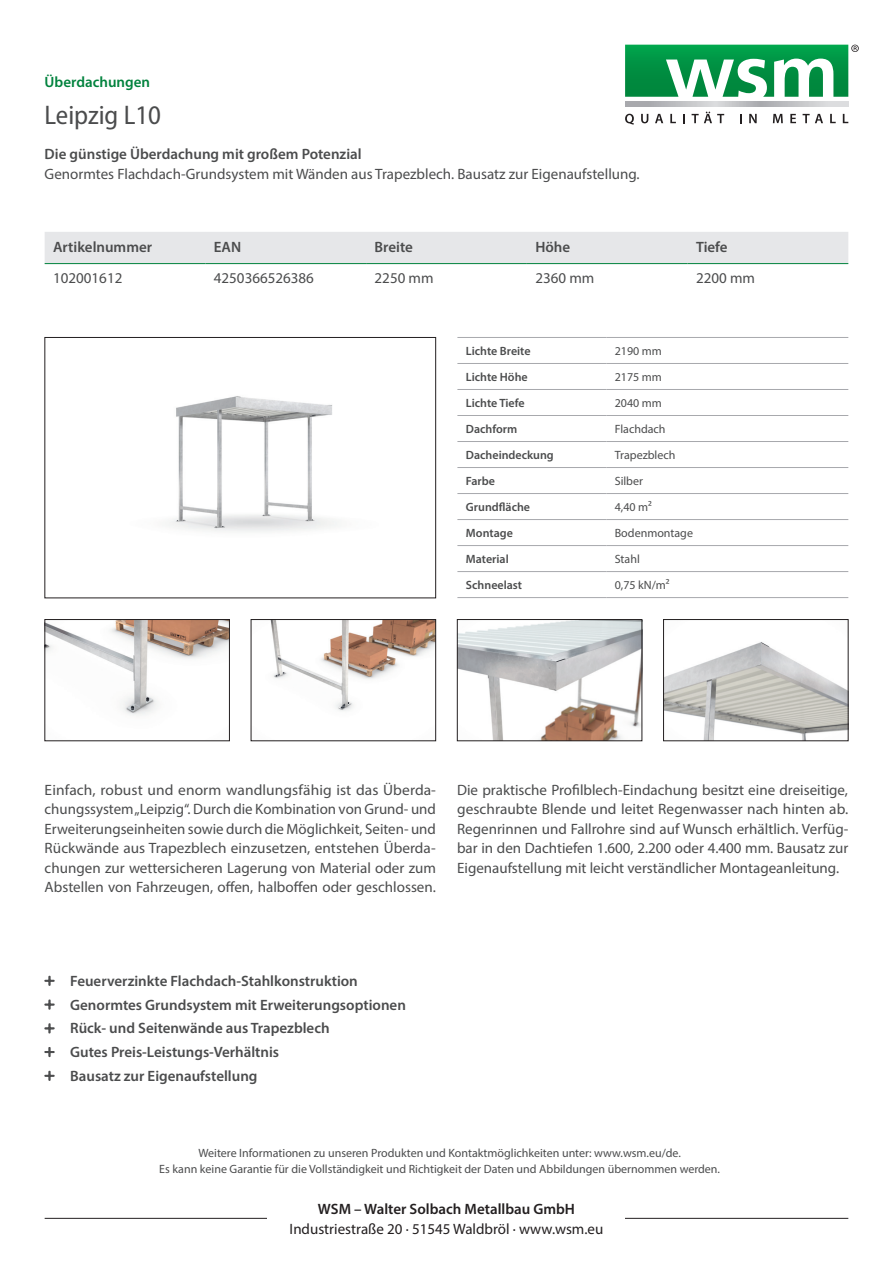
<style>
.page{position:relative;width:893px;height:1263px;background:#fff}
.page>*{position:absolute;margin:0;border:0;box-sizing:border-box;transform-origin:0 0}
.t1{font:semi-condensed 27px "Myriad Pro";color:#4b4c4d}
.t2{font:15px/19.5px "Myriad Pro";color:#4b4c4d;text-align:justify}
.t3{font:600 15px/23.7px "Myriad Pro";color:#4b4c4d}
.t4{font:15px "Myriad Pro";color:#231f20}
.t5{font:600 15px "Myriad Pro";color:#231f20}
.t6{font:600 15px "Myriad Pro";color:#00823d}
.t7{font:12px/16.5px "Myriad Pro";color:#4b4c4d;text-align:center}
.t8{font:600 12px "Myriad Pro";color:#4b4c4d}
</style>
<div class="page">
<img style="left:168px;top:396px;width:169px;height:136px">
<div style="left:45px;top:337px;width:391px;height:261px;border:1px solid #231f20"></div>
<img style="left:47px;top:621px;width:181px;height:94px">
<div style="left:45px;top:619px;width:185px;height:122px;border:1px solid #231f20"></div>
<img style="left:270px;top:621px;width:164px;height:90px">
<div style="left:251px;top:619px;width:185px;height:122px;border:1px solid #231f20"></div>
<img style="left:665px;top:642px;width:181px;height:97px">
<div style="left:663px;top:619px;width:185px;height:122px;border:1px solid #231f20"></div>
<img style="left:459px;top:621px;width:181px;height:118px">
<div style="left:457px;top:619px;width:185px;height:122px;border:1px solid #231f20"></div>
<div style="left:45px;top:232px;width:803px;height:31px;background:#e6e7e9"></div>
<hr style="left:45px;top:263px;width:160px;height:1px;background:#00823d">
<hr style="left:205px;top:263px;width:161px;height:1px;background:#00823d">
<hr style="left:366px;top:263px;width:161px;height:1px;background:#00823d">
<hr style="left:527px;top:263px;width:161px;height:1px;background:#00823d">
<hr style="left:688px;top:263px;width:160px;height:1px;background:#00823d">
<hr style="left:457px;top:337px;width:149px;height:1px;background:#a8a9ad">
<hr style="left:606px;top:337px;width:242px;height:1px;background:#a8a9ad">
<hr style="left:457px;top:363px;width:149px;height:1px;background:#a8a9ad">
<hr style="left:606px;top:363px;width:242px;height:1px;background:#a8a9ad">
<hr style="left:457px;top:389px;width:149px;height:1px;background:#a8a9ad">
<hr style="left:606px;top:389px;width:242px;height:1px;background:#a8a9ad">
<hr style="left:457px;top:415px;width:149px;height:1px;background:#a8a9ad">
<hr style="left:606px;top:415px;width:242px;height:1px;background:#a8a9ad">
<hr style="left:457px;top:441px;width:149px;height:1px;background:#a8a9ad">
<hr style="left:606px;top:441px;width:242px;height:1px;background:#a8a9ad">
<hr style="left:457px;top:467px;width:149px;height:1px;background:#a8a9ad">
<hr style="left:606px;top:467px;width:242px;height:1px;background:#a8a9ad">
<hr style="left:457px;top:493px;width:149px;height:1px;background:#a8a9ad">
<hr style="left:606px;top:493px;width:242px;height:1px;background:#a8a9ad">
<hr style="left:457px;top:519px;width:149px;height:1px;background:#a8a9ad">
<hr style="left:606px;top:519px;width:242px;height:1px;background:#a8a9ad">
<hr style="left:457px;top:545px;width:149px;height:1px;background:#a8a9ad">
<hr style="left:606px;top:545px;width:242px;height:1px;background:#a8a9ad">
<hr style="left:457px;top:571px;width:149px;height:1px;background:#a8a9ad">
<hr style="left:606px;top:571px;width:242px;height:1px;background:#a8a9ad">
<hr style="left:457px;top:597px;width:149px;height:1px;background:#a8a9ad">
<hr style="left:606px;top:597px;width:242px;height:1px;background:#a8a9ad">
<hr style="left:45px;top:1218px;width:803px;height:1px;background:#231f20">
<svg style="left:625px;top:114px;width:9px;height:11px"></svg>
<svg style="left:641px;top:114px;width:7px;height:9px"></svg>
<svg style="left:655px;top:114px;width:8px;height:9px"></svg>
<svg style="left:670px;top:114px;width:6px;height:9px"></svg>
<svg style="left:683px;top:114px;width:2px;height:9px"></svg>
<svg style="left:692px;top:112px;width:32px;height:11px"></svg>
<svg style="left:749px;top:114px;width:8px;height:9px"></svg>
<svg style="left:773px;top:114px;width:10px;height:9px"></svg>
<svg style="left:790px;top:114px;width:6px;height:9px"></svg>
<svg style="left:803px;top:114px;width:20px;height:9px"></svg>
<svg style="left:830px;top:114px;width:6px;height:9px"></svg>
<svg style="left:843px;top:114px;width:5px;height:9px"></svg>
<hr style="left:625px;top:106px;width:223px;height:1px;background:#636366">
<svg style="left:625px;top:102px;width:223px;height:4px"></svg>
<svg style="left:625px;top:45px;width:234px;height:52px"></svg>
<div style="left:268px;top:1203px;width:357px;height:30px;background:#fff"></div>
<p class="t6" style="left:45px;top:72px;width:107px">Überdachungen</p>
<h1 class="t1" style="left:45px;top:99px;width:118px">Leipzig L10</h1>
<p class="t3" style="left:45px;top:142px;width:319px">Die günstige Überdachung mit großem Potenzial</p>
<p class="t2" style="left:45px;top:164px;width:597px">Genormtes Flachdach-Grundsystem mit Wänden aus Trapezblech. Bausatz zur Eigenaufstellung.</p>
<p class="t3" style="left:53px;top:234px;width:101px">Artikelnummer</p>
<p class="t3" style="left:214px;top:234px;width:29px">EAN</p>
<p class="t3" style="left:375px;top:234px;width:40px">Breite</p>
<p class="t3" style="left:535px;top:234px;width:36px">Höhe</p>
<p class="t3" style="left:696px;top:234px;width:33px">Tiefe</p>
<p class="t2" style="left:53px;top:268px;width:71px">102001612</p>
<p class="t2" style="left:214px;top:268px;width:102px">4250366526386</p>
<p class="t2" style="left:375px;top:268px;width:60px">2250 mm</p>
<p class="t2" style="left:535px;top:268px;width:60px">2360 mm</p>
<p class="t2" style="left:696px;top:268px;width:60px">2200 mm</p>
<p class="t8" style="left:466px;top:343px;width:66px">Lichte Breite</p>
<p class="t7" style="left:615px;top:342px;width:49px">2190 mm</p>
<p class="t8" style="left:466px;top:369px;width:63px">Lichte Höhe</p>
<p class="t7" style="left:615px;top:368px;width:49px">2175 mm</p>
<p class="t8" style="left:466px;top:395px;width:60px">Lichte Tiefe</p>
<p class="t7" style="left:615px;top:394px;width:49px">2040 mm</p>
<p class="t8" style="left:466px;top:421px;width:53px">Dachform</p>
<p class="t7" style="left:615px;top:420px;width:52px">Flachdach</p>
<p class="t8" style="left:466px;top:447px;width:89px">Dacheindeckung</p>
<p class="t7" style="left:615px;top:446px;width:62px">Trapezblech</p>
<p class="t8" style="left:466px;top:473px;width:31px">Farbe</p>
<p class="t7" style="left:615px;top:472px;width:30px">Silber</p>
<p class="t8" style="left:466px;top:499px;width:66px">Grundfläche</p>
<p class="t7" style="left:615px;top:498px;width:39px">4,40 m²</p>
<p class="t8" style="left:466px;top:525px;width:48px">Montage</p>
<p class="t7" style="left:615px;top:524px;width:80px">Bodenmontage</p>
<p class="t8" style="left:466px;top:551px;width:44px">Material</p>
<p class="t7" style="left:615px;top:550px;width:27px">Stahl</p>
<p class="t8" style="left:466px;top:577px;width:58px">Schneelast</p>
<p class="t7" style="left:615px;top:577px;width:56px">0,75 kN/m²</p>
<p class="t2" style="left:45px;top:780px;width:393px">Einfach, robust und enorm wandlungsfähig ist das Überda&shy;chungssystem „Leipzig“. Durch die Kombination von Grund- und Erweiterungseinheiten sowie durch die Möglichkeit, Seiten- und Rückwände aus Trapezblech einzusetzen, entstehen Überda&shy;chungen zur wettersicheren Lagerung von Material oder zum Abstellen von Fahrzeugen, offen, halboffen oder geschlossen.</p>
<p class="t2" style="left:457px;top:780px;width:393px">Die praktische Profilblech-Eindachung besitzt eine dreiseitige, geschraubte Blende und leitet Regenwasser nach hinten ab.<br>Regenrinnen und Fallrohre sind auf Wunsch erhältlich. Verfüg&shy;bar in den Dachtiefen 1.600, 2.200 oder 4.400 mm. Bausatz zur Eigenaufstellung mit leicht verständlicher Montageanleitung.</p>
<p class="t3" style="left:70px;top:968px;width:337px">Feuerverzinkte Flachdach-Stahlkonstruktion Genormtes Grundsystem mit Erweiterungsoptionen Rück- und Seitenwände aus Trapezblech<br>Gutes Preis-Leistungs-Verhältnis<br>Bausatz zur Eigenaufstellung</p>
<p class="t7" style="left:159px;top:1144px;width:562px">Weitere Informationen zu unseren Produkten und Kontaktmöglichkeiten unter: www.wsm.eu/de.<br>Es kann keine Garantie für die Vollständigkeit und Richtigkeit der Daten und Abbildungen übernommen werden.</p>
<p class="t5" style="left:318px;top:1199px;width:259px">WSM – Walter Solbach Metallbau GmbH</p>
<p class="t4" style="left:290px;top:1219px;width:315px">Industriestraße 20 · 51545 Waldbröl · www.wsm.eu</p>
</div>
